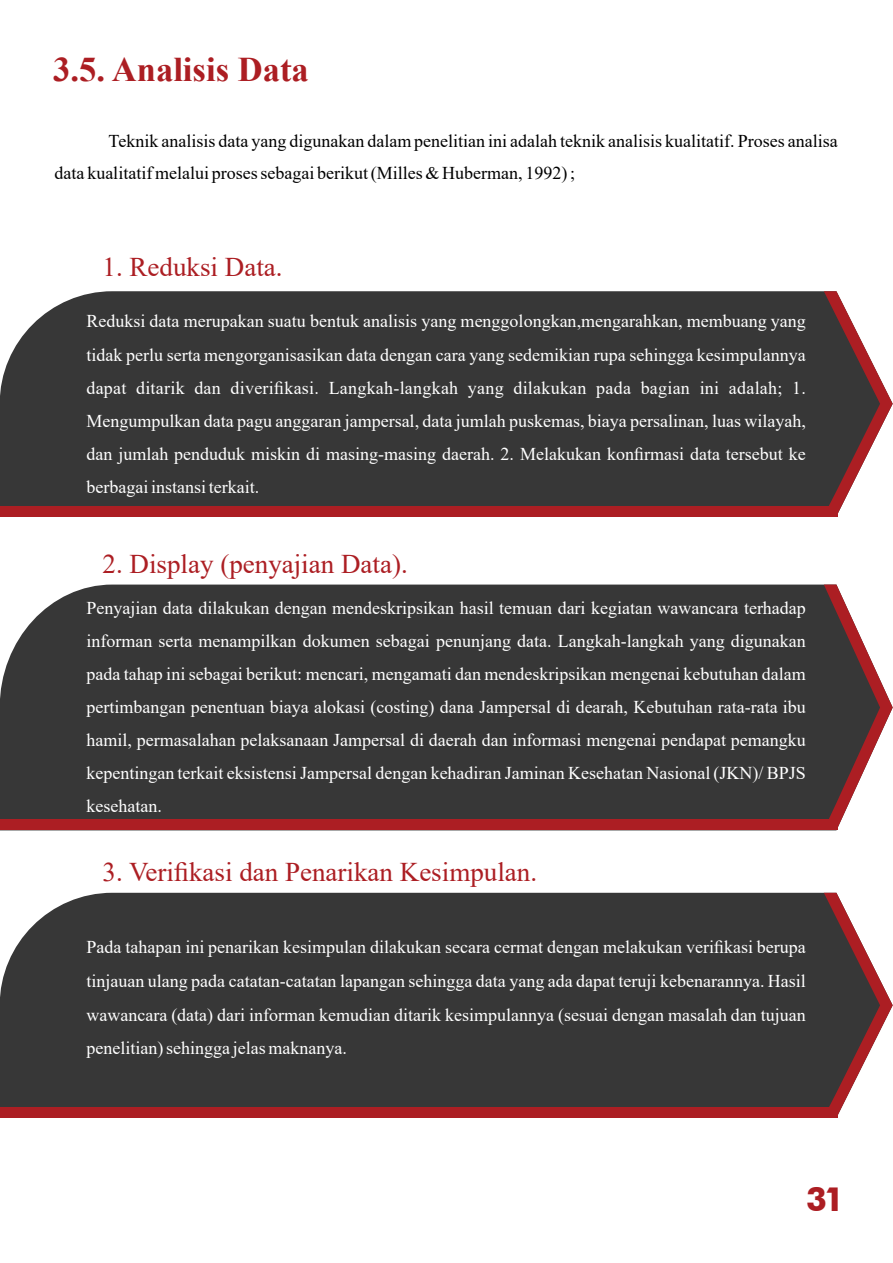
<style>
.page{position:relative;width:893px;height:1263px;background:#fff}
.page>*{position:absolute;margin:0;border:0;box-sizing:border-box;transform-origin:0 0}
.t1{font:700 34.65px "Times New Roman";color:#ac1e23}
.t2{font:700 33.45px "Futura BT";color:#ac1e23}
.t3{font:27px "Times New Roman";color:#ac1e23}
.t4{font:18px/33.2px "Times New Roman";color:#fff;text-align:justify}
.t5{font:18px/32.5px "Times New Roman";color:#000}
</style>
<div class="page">
<div style="left:0;top:291px;width:824px;height:215px;background:#373737"></div>
<div style="left:0;top:506px;width:838px;height:10px;background:#ac1e23"></div>
<svg style="left:824px;top:291px;width:69px;height:222px"></svg>
<div style="left:0;top:584px;width:824px;height:235px;background:#373737"></div>
<div style="left:0;top:819px;width:838px;height:11px;background:#ac1e23"></div>
<svg style="left:824px;top:584px;width:69px;height:243px"></svg>
<div style="left:0;top:893px;width:824px;height:215px;background:#373737"></div>
<div style="left:0;top:1108px;width:838px;height:10px;background:#ac1e23"></div>
<svg style="left:824px;top:893px;width:69px;height:222px"></svg>
<h1 class="t1" style="left:53px;top:57px;width:257px">3.5. Analisis Data</h1>
<p class="t5" style="left:55px;top:126px;width:785px;text-indent:54px">Teknik analisis data yang digunakan dalam penelitian ini adalah teknik analisis kualitatif. Proses analisa data kualitatif melalui proses sebagai berikut (Milles &amp; Huberman, 1992) ;</p>
<h3 class="t3" style="left:103px;top:258px;width:181px">1. Reduksi Data.</h3>
<p class="t4" style="left:86px;top:306px;width:721px">Reduksi data merupakan suatu bentuk analisis yang menggolongkan,mengarahkan, membuang yang tidak perlu serta mengorganisasikan data dengan cara yang sedemikian rupa sehingga kesimpulannya dapat ditarik dan diverifikasi. Langkah-langkah yang dilakukan pada bagian ini adalah; 1.<br>Mengumpulkan data pagu anggaran jampersal, data jumlah puskemas, biaya persalinan, luas wilayah, dan jumlah penduduk miskin di masing-masing daerah. 2. Melakukan konfirmasi data tersebut ke berbagai instansi terkait.</p>
<h3 class="t3" style="left:103px;top:554px;width:307px">2. Display (penyajian Data).</h3>
<p class="t4" style="left:86px;top:593px;width:721px">Penyajian data dilakukan dengan mendeskripsikan hasil temuan dari kegiatan wawancara terhadap informan serta menampilkan dokumen sebagai penunjang data. Langkah-langkah yang digunakan pada tahap ini sebagai berikut: mencari, mengamati dan mendeskripsikan mengenai kebutuhan dalam pertimbangan penentuan biaya alokasi (costing) dana Jampersal di dearah, Kebutuhan rata-rata ibu hamil, permasalahan pelaksanaan Jampersal di daerah dan informasi mengenai pendapat pemangku kepentingan terkait eksistensi Jampersal dengan kehadiran Jaminan Kesehatan Nasional (JKN)/ BPJS kesehatan.</p>
<h3 class="t3" style="left:103px;top:862px;width:436px">3. Verifikasi dan Penarikan Kesimpulan.</h3>
<p class="t4" style="left:86px;top:931px;width:721px;line-height:33.9px">Pada tahapan ini penarikan kesimpulan dilakukan secara cermat dengan melakukan verifikasi berupa tinjauan ulang pada catatan-catatan lapangan sehingga data yang ada dapat teruji kebenarannya. Hasil wawancara (data) dari informan kemudian ditarik kesimpulannya (sesuai dengan masalah dan tujuan penelitian) sehingga jelas maknanya.</p>
<h2 class="t2" style="left:806px;top:1185px;width:40px">31</h2>
</div>
